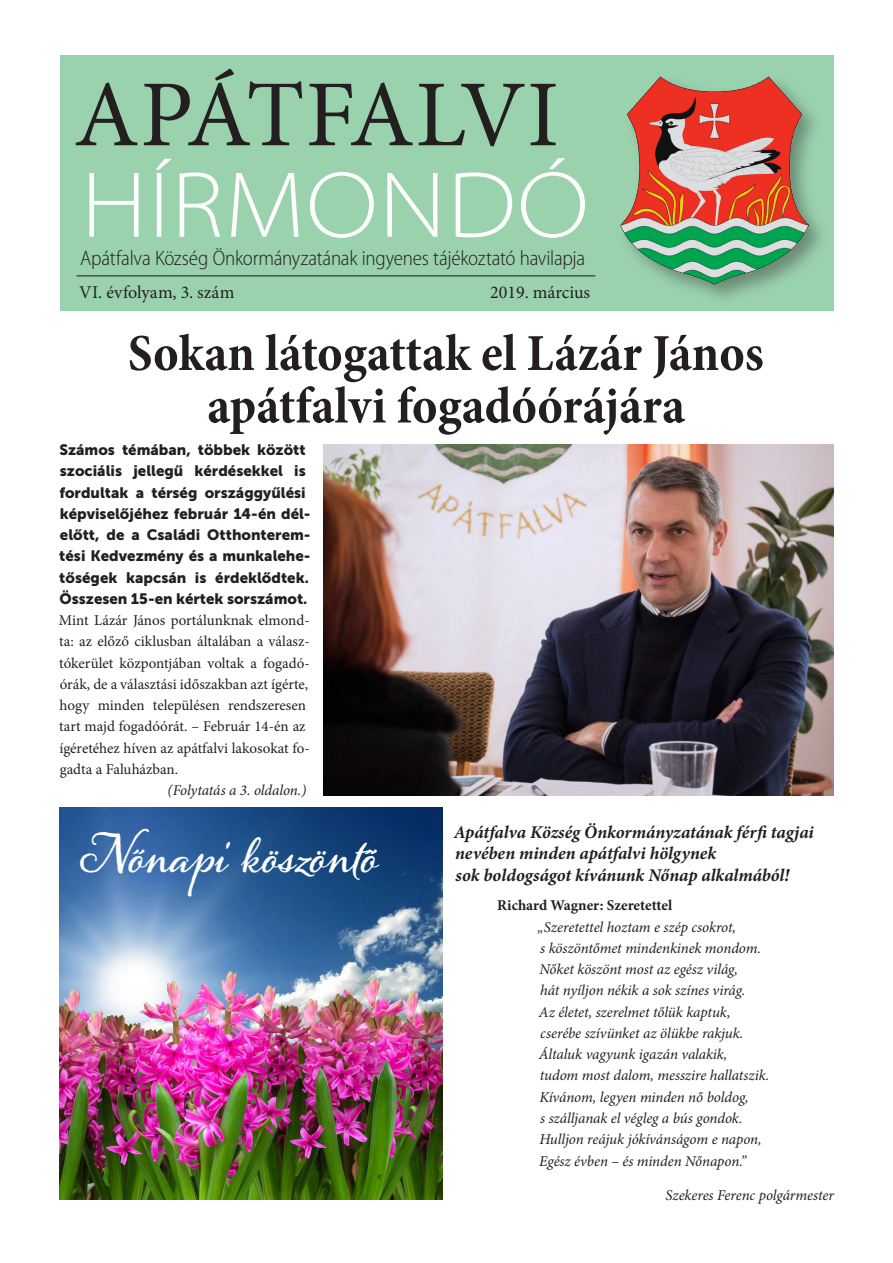
<style>
.page{position:relative;width:893px;height:1263px;background:#fff}
.page>*{position:absolute;margin:0;border:0;box-sizing:border-box;transform-origin:0 0}
.t1{font:94.5px "Minion Pro";letter-spacing:-.025em;color:#231f20}
.t2{font:300 semi-expanded 94.5px "Myriad Pro";letter-spacing:.015em;color:#fff}
.cím{font:700 condensed 52.5px/52.5px "Minion Pro";color:#231f20;text-align:center}
.t3{font:700 48px "Alana";color:#fff}
.t4{font:300 semi-condensed 21px "Myriad Pro";letter-spacing:-.015em;color:#231f20}
.t5{font:italic 700 18px/21.3px "Minion Pro";letter-spacing:-.005em;color:#231f20}
.t6{font:18px "Minion Pro";color:#231f20}
.aláírás{font:italic 15px "Minion Pro";letter-spacing:-.01em;color:#231f20}
.t7{font:15px/21.3px "Minion Pro";color:#231f20}
.bevezető{font:15px/21.3px "Museo Sans 900";color:#231f20}
.t8{font:700 15px "Minion Pro";color:#231f20}
</style>
<div class="page">
<div style="left:60px;top:55px;width:773px;height:255px;background:#9ad2ae"></div>
<div style="left:617px;top:73px;width:212px;height:233px;background:#231f20;opacity:.4"></div>
<img style="left:621px;top:77px;width:187px;height:208px">
<hr style="left:77px;top:275px;width:518px;height:1px;background:#231f20">
<img style="left:323px;top:444px;width:510px;height:351px">
<img style="left:60px;top:808px;width:382px;height:391px">
<h1 class="t1" style="left:74px;top:52px;width:487px">APÁTFALVI</h1>
<h1 class="t2" style="left:81px;top:148px;width:509px">HÍRMONDÓ</h1>
<h3 class="t4" style="left:80px;top:245px;width:507px">Apátfalva Község Önkormányzatának ingyenes tájékoztató havilapja</h3>
<p class="t6" style="left:79px;top:280px;width:157px">VI. évfolyam, 3. szám</p>
<p class="t6" style="left:490px;top:280px;width:101px">2019. március</p>
<p class="cím" style="left:128px;top:327px;width:638px">Sokan látogattak el Lázár János apátfalvi fogadóórájára</p>
<p class="bevezető" style="left:59px;top:439px;width:253px">Számos témában, többek között szociális jellegű kérdésekkel is fordultak a térség országgyűlési képviselőjéhez február 14-én dél&shy;előtt, de a Családi Otthonterem&shy;tési Kedvezmény és a munkalehe&shy;tőségek kapcsán is érdeklődtek.<br>Összesen 15-en kértek sorszámot.</p>
<p class="t7" style="left:59px;top:610px;width:252px">Mint Lázár János portálunknak elmond&shy;ta: az előző ciklusban általában a válasz&shy;tókerület központjában voltak a fogadó&shy;órák, de a választási időszakban azt ígérte, hogy minden településen rendszeresen tart majd fogadóórát. – Február 14-én az ígéretéhez híven az apátfalvi lakosokat fo&shy;gadta a Faluházban.</p>
<p class="aláírás" style="left:168px;top:780px;width:140px">(Folytatás a 3. oldalon.)</p>
<p class="t5" style="left:454px;top:821px;width:362px">Apátfalva Község Önkormányzatának férfi tagjai nevében minden apátfalvi hölgynek<br>sok boldogságot kívánunk Nőnap alkalmából!</p>
<p class="t8" style="left:497px;top:895px;width:177px">Richard Wagner: Szeretettel</p>
<p class="aláírás" style="left:538px;top:916px;width:200px">„Szeretettel hoztam e szép csokrot,</p>
<p class="aláírás" style="left:540px;top:938px;width:222px">s köszöntőmet mindenkinek mondom.</p>
<p class="aláírás" style="left:539px;top:959px;width:200px">Nőket köszönt most az egész világ,</p>
<p class="aláírás" style="left:540px;top:980px;width:207px">hát nyíljon nékik a sok színes virág.</p>
<p class="aláírás" style="left:539px;top:1002px;width:193px">Az életet, szerelmet tőlük kaptuk,</p>
<p class="aláírás" style="left:540px;top:1023px;width:205px">cserébe szívünket az ölükbe rakjuk.</p>
<p class="aláírás" style="left:539px;top:1044px;width:190px">Általuk vagyunk igazán valakik,</p>
<p class="aláírás" style="left:540px;top:1065px;width:231px">tudom most dalom, messzire hallatszik.</p>
<p class="aláírás" style="left:539px;top:1087px;width:211px">Kívánom, legyen minden nő boldog,</p>
<p class="aláírás" style="left:540px;top:1108px;width:204px">s szálljanak el végleg a bús gondok.</p>
<p class="aláírás" style="left:539px;top:1129px;width:224px">Hulljon reájuk jókívánságom e napon,</p>
<p class="aláírás" style="left:539px;top:1150px;width:208px">Egész évben – és minden Nőnapon.”</p>
<p class="aláírás" style="left:665px;top:1184px;width:170px">Szekeres Ferenc polgármester</p>
<p class="t3" style="left:84px;top:827px;width:296px">Nőnapi köszöntő</p>
</div>
